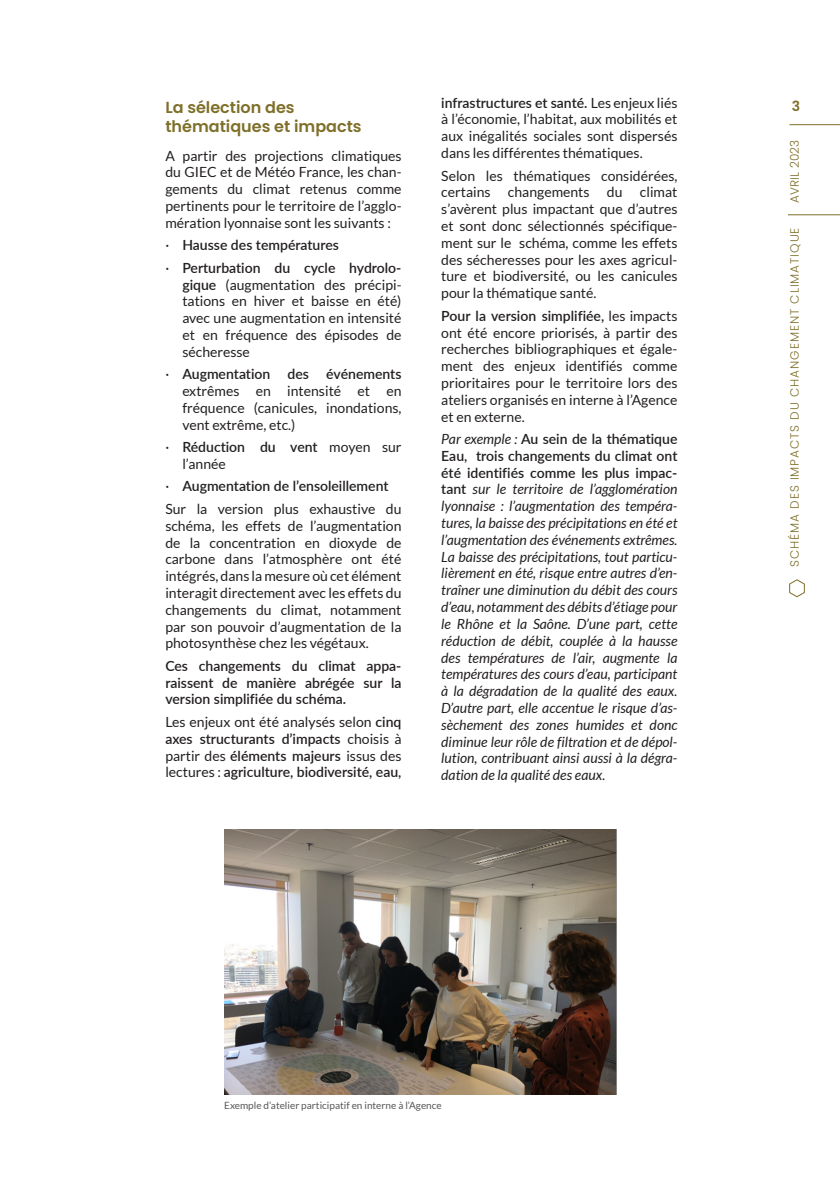
<style>
.page{position:relative;width:840px;height:1191px;background:#fff}
.page>*{position:absolute;margin:0;border:0;box-sizing:border-box;transform-origin:0 0}
.INTERTITRE{font:600 16px/19.2px "Poppins";color:#7e6f29}
.TEXTE{font:14px/16.8px "Lato";color:#231f20;text-align:justify}
.TEXTE-2{font:italic 14px/16.8px "Lato";color:#231f20;text-align:justify}
.TEXTE-3{font:600 14px/16.8px "Lato";color:#231f20;text-align:justify}
.t1{font:600 14px "Poppins";color:#7e6f29}
.t2{font:300 12px "Poppins";letter-spacing:.08em;color:#7e6f29}
.t3{font:300 12px "Poppins";letter-spacing:.01em;color:#7e6f29}
.NOTE_BAS_DE_PAGE_AVE{font:10px "Lato";color:#57585a}
.s1{font-weight:400}
.s2{font-weight:600}
.s3{font-weight:600;font-style:normal}
</style>
<div class="page">
<img style="left:224px;top:829px;width:392px;height:265px">
<svg style="left:789px;top:579px;width:15px;height:18px"></svg>
<hr style="left:787px;top:214px;width:52px;height:1px;background:#7e6f29">
<hr style="left:789px;top:124px;width:50px;height:1px;background:#7e6f29">
<p class="INTERTITRE" style="left:165px;top:98px;width:198px">La sélection des thématiques et impacts</p>
<p class="TEXTE" style="left:165px;top:147px;width:237px">A partir des projections climatiques du GIEC et de Météo France, les chan&shy;gements du climat retenus comme pertinents pour le territoire de l’agglo&shy;mération lyonnaise sont les suivants :</p>
<p class="TEXTE-3" style="left:165px;top:236px;width:175px"><span class="s1">·</span> Hausse des températures</p>
<p class="TEXTE" style="left:182px;top:259px;width:220px;text-indent:-17px">· <span class="s2">Perturbation du cycle hydrolo&shy;gique</span> (augmentation des précipi&shy;tations en hiver et baisse en été) avec une augmentation en intensité et en fréquence des épisodes de sécheresse</p>
<p class="TEXTE" style="left:182px;top:366px;width:220px;text-indent:-17px">· <span class="s2">Augmentation des événements </span>extrêmes en intensité et en fréquence (canicules, inondations, vent extrême, etc.)</p>
<p class="TEXTE" style="left:182px;top:438px;width:220px;text-indent:-17px">· <span class="s2">Réduction du vent</span> moyen sur l’année</p>
<p class="TEXTE-3" style="left:165px;top:477px;width:225px"><span class="s1">·</span> Augmentation de l’ensoleillement</p>
<p class="TEXTE" style="left:165px;top:500px;width:237px">Sur la version plus exhaustive du schéma, les effets de l’augmentation de la concentration en dioxyde de carbone dans l’atmosphère ont été intégrés, dans la mesure où cet élément interagit directement avec les effets du changements du climat, notamment par son pouvoir d’augmentation de la photosynthèse chez les végétaux.</p>
<p class="TEXTE-3" style="left:165px;top:657px;width:237px">Ces changements du climat appa&shy;raissent de manière abrégée sur la version simplifiée du schéma.</p>
<p class="TEXTE-3" style="left:165px;top:713px;width:237px"><span class="s1">Les enjeux ont été analysés selon</span> cinq axes structurants d’impacts <span class="s1">choisis à partir des</span> éléments majeurs <span class="s1">issus des lectures :</span> agriculture, biodiversité, eau,</p>
<p class="TEXTE" style="left:441px;top:94px;width:237px"><span class="s2">infrastructures et santé.</span> Les enjeux liés à l’économie, l’habitat, aux mobilités et aux inégalités sociales sont dispersés dans les différentes thématiques.</p>
<p class="TEXTE" style="left:441px;top:167px;width:237px">Selon les thématiques considérées, certains changements du climat s’avèrent plus impactant que d’autres et sont donc sélectionnés spécifique&shy;ment sur le schéma, comme les effets des sécheresses pour les axes agricul&shy;ture et biodiversité, ou les canicules pour la thématique santé.</p>
<p class="TEXTE" style="left:441px;top:307px;width:237px"><span class="s2">Pour la version simplifiée,</span> les impacts ont été encore priorisés, à partir des recherches bibliographiques et égale&shy;ment des enjeux identifiés comme prioritaires pour le territoire lors des ateliers organisés en interne à l’Agence et en externe.</p>
<p class="TEXTE-2" style="left:441px;top:431px;width:237px">Par exemple : <span class="s3">Au sein de la thématique Eau, trois changements du climat ont été identifiés comme les plus impac&shy;tant</span> sur le territoire de l’agglomération lyonnaise : l’augmentation des tempéra&shy;tures, la baisse des précipitations en été et l’augmentation des événements extrêmes.<br>La baisse des précipitations, tout particu&shy;lièrement en été, risque entre autres d’en&shy;traîner une diminution du débit des cours d’eau, notamment des débits d’étiage pour le Rhône et la Saône. D’une part, cette réduction de débit, couplée à la hausse des températures de l’air, augmente la températures des cours d’eau, participant à la dégradation de la qualité des eaux.<br>D’autre part, elle accentue le risque d’as&shy;sèchement des zones humides et donc diminue leur rôle de filtration et de dépol&shy;lution, contribuant ainsi aussi à la dégra&shy;dation de la qualité des eaux.</p>
<p class="t1" style="left:791px;top:98px;width:10px">3</p>
<p class="t3" style="left:787px;top:203px;width:65px;rotate:-90deg">AVRIL 2023</p>
<p class="t2" style="left:787px;top:567px;width:341px;rotate:-90deg">SCHÉMA DES IMPACTS DU CHANGEMENT CLIMATIQUE</p>
<p class="NOTE_BAS_DE_PAGE_AVE" style="left:224px;top:1100px;width:219px">Exemple d’atelier participatif en interne à l’Agence</p>
</div>
